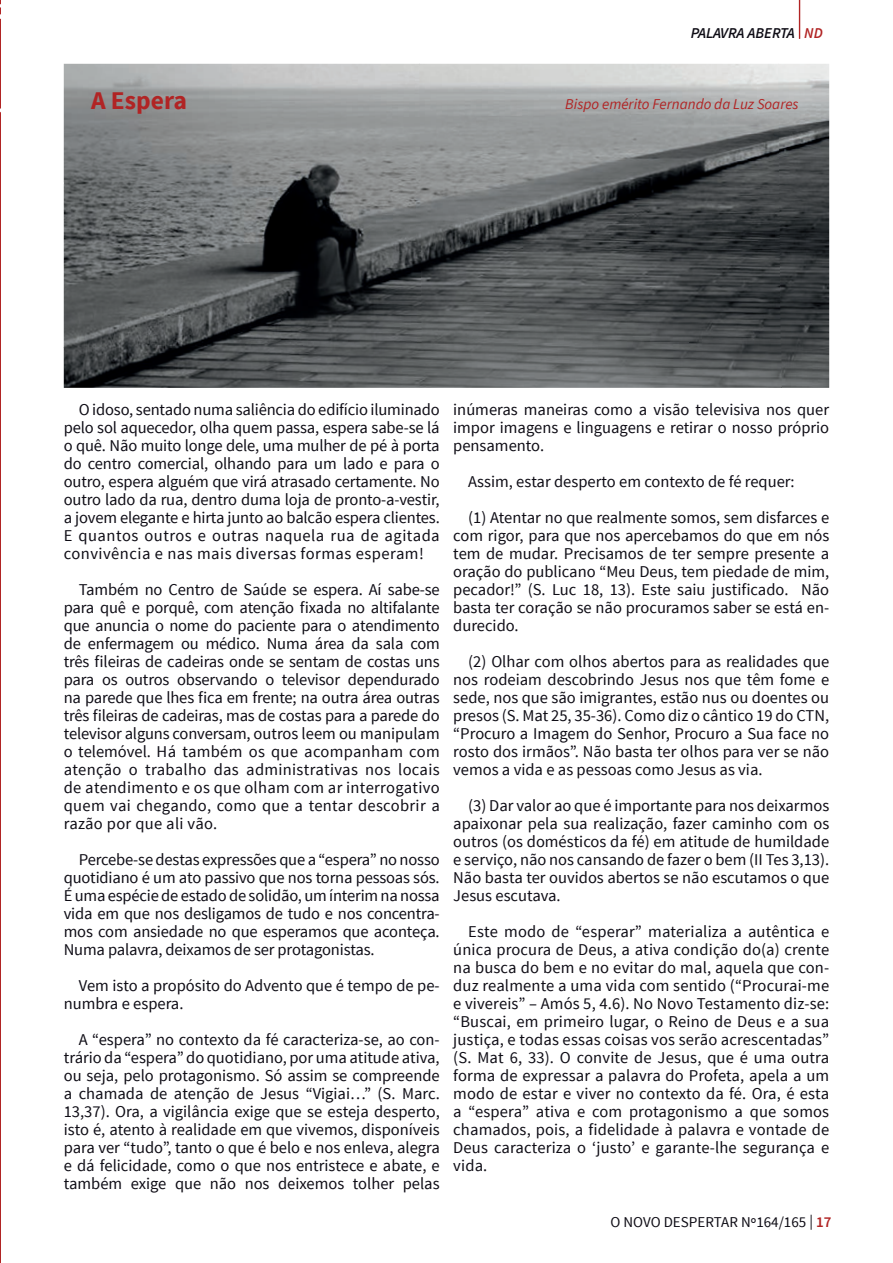
<style>
.page{position:relative;width:893px;height:1263px;background:#fff}
.page>*{position:absolute;margin:0;border:0;box-sizing:border-box;transform-origin:0 0}
.t1{font:italic 600 39px "Source Sans Pro";color:#b12424;scale:.38 1}
.t2{font:700 25.5px "Source Sans Pro";color:#b12424}
.t3{font:16.5px/18px "Source Sans Pro";color:#0e0c15;text-align:justify}
.t4{font:italic 15px "Source Sans Pro";color:#b12424}
.t5{font:15px "Source Sans Pro";color:#0e0c15}
.t6{font:italic 600 15px "Source Sans Pro";color:#0e0c15}
.t7{font:italic 600 15px "Source Sans Pro";color:#b12424}
.s1{font-weight:600;color:#b12424}
</style>
<div class="page">
<hr style="left:0;top:0;width:1px;height:1263px;background:#b12424">
<img style="left:64px;top:64px;width:355px;height:277px">
<img style="left:419px;top:64px;width:359px;height:277px">
<img style="left:778px;top:64px;width:51px;height:324px">
<img style="left:64px;top:341px;width:718px;height:47px">
<hr style="left:799px;top:0;width:1px;height:39px;background:#b12424">
<h1 class="t1" style="left:798px;top:-8px;width:11px">|</h1>
<p class="t6" style="left:691px;top:24px;width:105px">PALAVRA ABERTA</p>
<p class="t7" style="left:804px;top:24px;width:20px">ND</p>
<h2 class="t2" style="left:91px;top:84px;width:98px">A Espera</h2>
<p class="t4" style="left:565px;top:95px;width:235px">Bispo emérito Fernando da Luz Soares</p>
<p class="t3" style="left:64px;top:401px;width:377px;text-indent:15px">O idoso, sentado numa saliência do edifício iluminado pelo sol aquecedor, olha quem passa, espera sabe-se lá o quê. Não muito longe dele, uma mulher de pé à porta do centro comercial, olhando para um lado e para o outro, espera alguém que virá atrasado certamente. No outro lado da rua, dentro duma loja de pronto-a-vestir, a jovem elegante e hirta junto ao balcão espera clientes.<br>E quantos outros e outras naquela rua de agitada convivência e nas mais diversas formas esperam!</p>
<p class="t3" style="left:64px;top:581px;width:377px;text-indent:15px">Também no Centro de Saúde se espera. Aí sabe-se para quê e porquê, com atenção fixada no altifalante que anuncia o nome do paciente para o atendimento de enfermagem ou médico. Numa área da sala com três fileiras de cadeiras onde se sentam de costas uns para os outros observando o televisor dependurado na parede que lhes fica em frente; na outra área outras três fileiras de cadeiras, mas de costas para a parede do televisor alguns conversam, outros leem ou manipulam o telemóvel. Há também os que acompanham com atenção o trabalho das administrativas nos locais de atendimento e os que olham com ar interrogativo quem vai chegando, como que a tentar descobrir a razão por que ali vão.</p>
<p class="t3" style="left:64px;top:851px;width:377px;text-indent:15px">Percebe-se destas expressões que a “espera” no nosso quotidiano é um ato passivo que nos torna pessoas sós.<br>É uma espécie de estado de solidão, um ínterim na nossa vida em que nos desligamos de tudo e nos concentra&shy;mos com ansiedade no que esperamos que aconteça.<br>Numa palavra, deixamos de ser protagonistas.</p>
<p class="t3" style="left:64px;top:977px;width:377px;text-indent:15px">Vem isto a propósito do Advento que é tempo de pe&shy;numbra e espera.</p>
<p class="t3" style="left:64px;top:1031px;width:377px;text-indent:15px">A “espera” no contexto da fé caracteriza-se, ao con&shy;trário da “espera” do quotidiano, por uma atitude ativa, ou seja, pelo protagonismo. Só assim se compreende a chamada de atenção de Jesus “Vigiai…” (S. Marc.<br>13,37). Ora, a vigilância exige que se esteja desperto, isto é, atento à realidade em que vivemos, disponíveis para ver “tudo”, tanto o que é belo e nos enleva, alegra e dá felicidade, como o que nos entristece e abate, e também exige que não nos deixemos tolher pelas</p>
<p class="t3" style="left:453px;top:401px;width:377px">inúmeras maneiras como a visão televisiva nos quer impor imagens e linguagens e retirar o nosso próprio pensamento.</p>
<p class="t3" style="left:468px;top:464px;width:362px;line-height:36px">Assim, estar desperto em contexto de fé requer:<br>(1) Atentar no que realmente somos, sem disfarces e</p>
<p class="t3" style="left:453px;top:527px;width:377px">com rigor, para que nos apercebamos do que em nós tem de mudar. Precisamos de ter sempre presente a oração do publicano “Meu Deus, tem piedade de mim, pecador!” (S. Luc 18, 13). Este saiu justificado. Não basta ter coração se não procuramos saber se está en&shy;durecido.</p>
<p class="t3" style="left:453px;top:653px;width:377px;text-indent:15px">(2) Olhar com olhos abertos para as realidades que nos rodeiam descobrindo Jesus nos que têm fome e sede, nos que são imigrantes, estão nus ou doentes ou presos (S. Mat 25, 35-36). Como diz o cântico 19 do CTN, “Procuro a Imagem do Senhor, Procuro a Sua face no rosto dos irmãos”. Não basta ter olhos para ver se não vemos a vida e as pessoas como Jesus as via.</p>
<p class="t3" style="left:453px;top:797px;width:377px;text-indent:15px">(3) Dar valor ao que é importante para nos deixarmos apaixonar pela sua realização, fazer caminho com os outros (os domésticos da fé) em atitude de humildade e serviço, não nos cansando de fazer o bem (II Tes 3,13).<br>Não basta ter ouvidos abertos se não escutamos o que Jesus escutava.</p>
<p class="t3" style="left:453px;top:923px;width:377px;text-indent:15px">Este modo de “esperar” materializa a autêntica e única procura de Deus, a ativa condição do(a) crente na busca do bem e no evitar do mal, aquela que con&shy;duz realmente a uma vida com sentido (“Procurai-me e vivereis” – Amós 5, 4.6). No Novo Testamento diz-se: “Buscai, em primeiro lugar, o Reino de Deus e a sua justiça, e todas essas coisas vos serão acrescentadas” (S. Mat 6, 33). O convite de Jesus, que é uma outra forma de expressar a palavra do Profeta, apela a um modo de estar e viver no contexto da fé. Ora, é esta a “espera” ativa e com protagonismo a que somos chamados, pois, a fidelidade à palavra e vontade de Deus caracteriza o ‘justo’ e garante-lhe segurança e vida.</p>
<p class="t5" style="left:611px;top:1213px;width:222px">O NOVO DESPERTAR Nº164/165 | <span class="s1">17</span></p>
</div>
